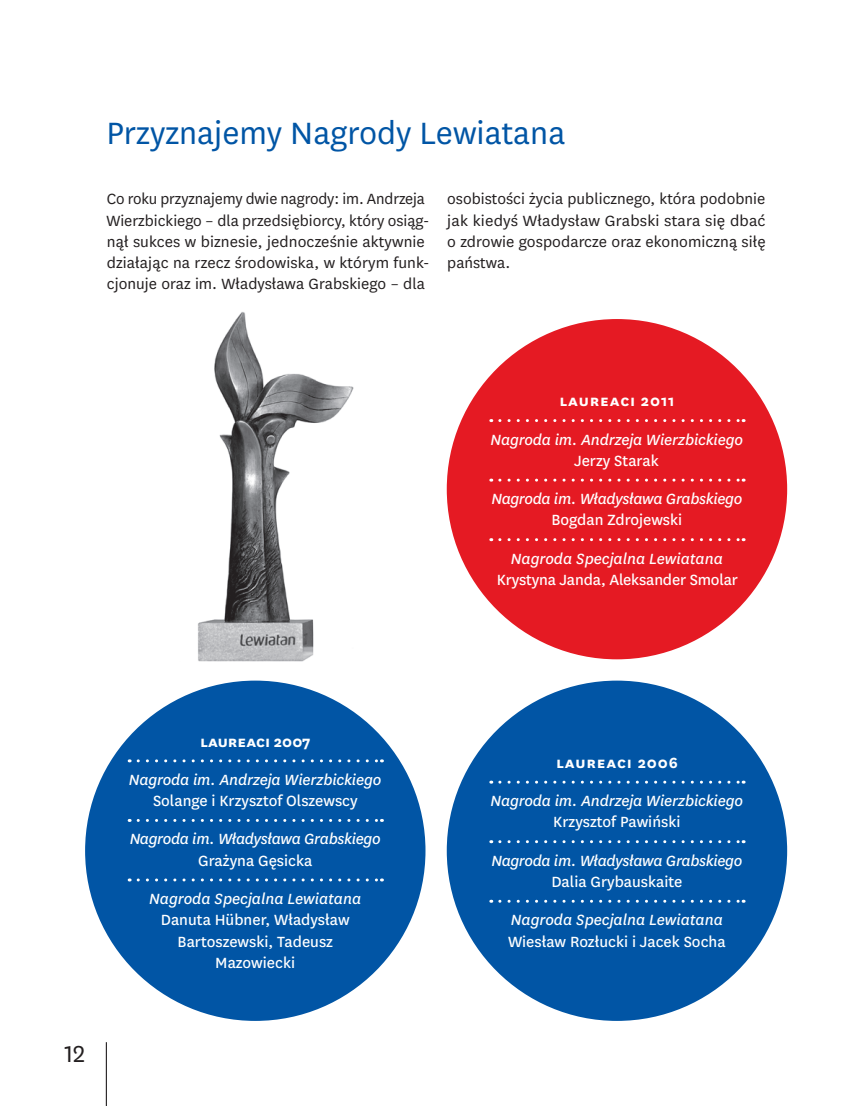
<style>
.page{position:relative;width:851px;height:1106px;background:#fff}
.page>*{position:absolute;margin:0;border:0;box-sizing:border-box;transform-origin:0 0}
.t1{font:36px "National";color:#0155a5}
.t2{font:27px "National";color:#231f20}
.t3{font:17.25px/21.3px "National";color:#231f20}
.t4{font:italic 17.25px "National";letter-spacing:-.01em;color:#fff}
.t5{font:17.25px/21.3px "National";color:#fff;text-align:center}
.person_s_name{font:700 17.25px "National";letter-spacing:.05em;color:#fff}
.person_s_name-2{font:700 17.25px "National";color:#fff}
</style>
<div class="page">
<img style="left:198px;top:312px;width:380px;height:411px">
<div style="left:85px;top:680px;width:340px;height:340px;background:#0155a5;border-radius:50%"></div>
<div style="left:446px;top:680px;width:341px;height:340px;background:#0155a5;border-radius:50%"></div>
<div style="left:446px;top:319px;width:341px;height:340px;background:#e51a23;border-radius:50%"></div>
<svg style="left:138px;top:759px;width:244px;height:3px"></svg>
<svg style="left:138px;top:819px;width:244px;height:3px"></svg>
<svg style="left:138px;top:878px;width:244px;height:3px"></svg>
<svg style="left:499px;top:419px;width:245px;height:3px"></svg>
<svg style="left:499px;top:478px;width:245px;height:3px"></svg>
<svg style="left:499px;top:538px;width:245px;height:3px"></svg>
<svg style="left:499px;top:780px;width:245px;height:3px"></svg>
<svg style="left:499px;top:840px;width:245px;height:3px"></svg>
<svg style="left:499px;top:899px;width:245px;height:3px"></svg>
<hr style="left:106px;top:1042px;width:1px;height:64px;background:#231f20">
<p class="t1" style="left:106px;top:110px;width:460px">Przyznajemy Nagrody Lewiatana</p>
<p class="t3" style="left:106px;top:188px;width:324px">Co roku przyznajemy dwie nagrody: im. Andrzeja Wierzbickiego – dla przedsiębiorcy, który osiąg&shy;nął sukces w biznesie, jednocześnie aktywnie działając na rzecz środowiska, w którym funk&shy;cjonuje oraz im. Władysława Grabskiego – dla</p>
<p class="t3" style="left:447px;top:188px;width:320px;text-align:justify">osobistości życia publicznego, która podobnie jak kiedyś Władysław Grabski stara się dbać o zdrowie gospodarcze oraz ekonomiczną siłę państwa.</p>
<p class="person_s_name" style="left:559px;top:389px;width:116px">laureaci 2011</p>
<p class="t4" style="left:490px;top:428px;width:254px">Nagroda im. Andrzeja Wierzbickiego</p>
<p class="t5" style="left:574px;top:449px;width:86px">Jerzy Starak</p>
<p class="t4" style="left:491px;top:488px;width:252px">Nagroda im. Władysława Grabskiego</p>
<p class="t5" style="left:551px;top:508px;width:132px">Bogdan Zdrojewski</p>
<p class="t4" style="left:510px;top:547px;width:214px">Nagroda Specjalna Lewiatana</p>
<p class="t5" style="left:497px;top:568px;width:242px">Krystyna Janda, Aleksander Smolar</p>
<p class="t2" style="left:64px;top:1036px;width:22px">12</p>
<p class="person_s_name-2" style="left:200px;top:729px;width:112px">laureaci 2007</p>
<p class="t4" style="left:129px;top:768px;width:254px">Nagroda im. Andrzeja Wierzbickiego</p>
<p class="t5" style="left:153px;top:789px;width:206px">Solange i Krzysztof Olszewscy</p>
<p class="t4" style="left:130px;top:828px;width:252px">Nagroda im. Władysława Grabskiego</p>
<p class="t5" style="left:198px;top:849px;width:116px">Grażyna Gęsicka</p>
<p class="t4" style="left:149px;top:887px;width:214px">Nagroda Specjalna Lewiatana</p>
<p class="t5" style="left:161px;top:908px;width:190px">Danuta Hübner, Władysław<br>Bartoszewski, Tadeusz<br>Mazowiecki</p>
<p class="person_s_name" style="left:556px;top:750px;width:123px">laureaci 2006</p>
<p class="t4" style="left:490px;top:790px;width:254px">Nagroda im. Andrzeja Wierzbickiego</p>
<p class="t5" style="left:553px;top:810px;width:129px">Krzysztof Pawiński</p>
<p class="t4" style="left:491px;top:849px;width:252px">Nagroda im. Władysława Grabskiego</p>
<p class="t5" style="left:551px;top:870px;width:132px">Dalia Grybauskaite</p>
<p class="t4" style="left:510px;top:909px;width:214px">Nagroda Specjalna Lewiatana</p>
<p class="t5" style="left:508px;top:929px;width:219px">Wiesław Rozłucki i Jacek Socha</p>
</div>
